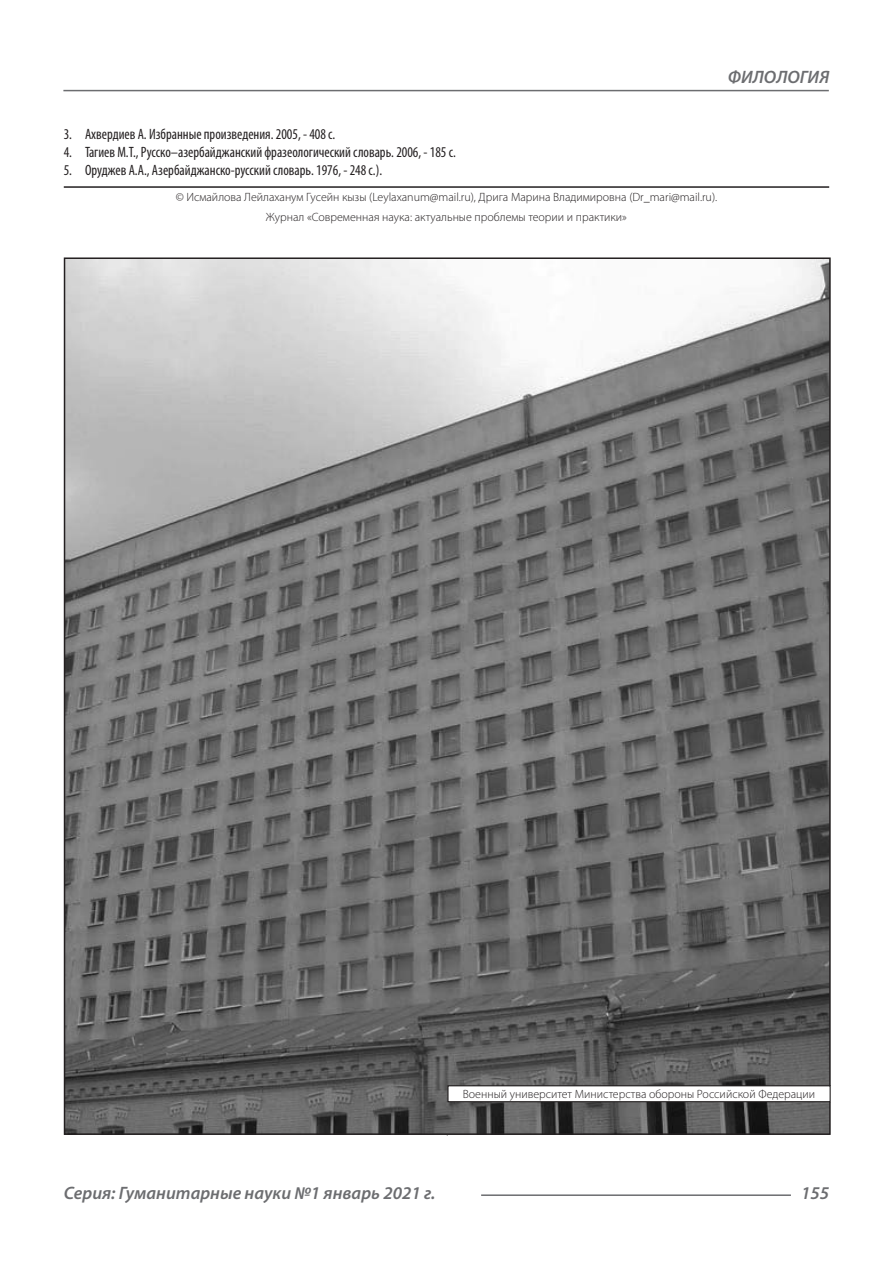
<style>
.page{position:relative;width:893px;height:1263px;background:#fff}
.page>*{position:absolute;margin:0;border:0;box-sizing:border-box;transform-origin:0 0}
.t1{font:italic 600 18px "Myriad Pro";color:#6c6d70}
.t2{font:condensed 15px "Myriad Pro";color:#231f20;scale:.96 1}
.Автор_копирайт{font:300 12px "Myriad Pro";color:#231f20}
</style>
<div class="page">
<hr style="left:63px;top:90px;width:766px;height:1px;background:#6c6d70">
<hr style="left:481px;top:1194px;width:310px;height:2px;background:#6c6d70">
<hr style="left:64px;top:186px;width:765px;height:2px;background:#231f20">
<img style="left:67px;top:260px;width:761px;height:872px">
<div style="left:448px;top:1086px;width:382px;height:16px;background:#fff"></div>
<div style="left:447px;top:1085px;width:384px;height:17px;border:1px solid #231f20"></div>
<h1 class="t1" style="left:728px;top:66px;width:103px">ФИЛОЛОГИЯ</h1>
<p class="t2" style="left:64px;top:125px;width:284px">3. Ахвердиев А. Избранные произведения. 2005, - 408 с.</p>
<p class="t2" style="left:64px;top:143px;width:410px">4. Тагиев М.Т., Русско–азербайджанский фразеологический словарь. 2006, - 185 с.</p>
<p class="t2" style="left:64px;top:161px;width:333px">5. Оруджев А.А., Азербайджанско-русский словарь. 1976, - 248 с.).</p>
<p class="Автор_копирайт" style="left:176px;top:190px;width:543px">© Исмайлова Лейлаханум Гусейн кызы (Leylaxanum@mail.ru), Дрига Марина Владимировна (Dr_mari@mail.ru).</p>
<p class="Автор_копирайт" style="left:266px;top:210px;width:363px">Журнал «Современная наука: актуальные проблемы теории и практики»</p>
<p class="Автор_копирайт" style="left:463px;top:1087px;width:354px">Военный университет Министерства обороны Российской Федерации</p>
<h1 class="t1" style="left:64px;top:1182px;width:373px">Серия: Гуманитарные науки №1 январь 2021 г.</h1>
<h1 class="t1" style="left:801px;top:1182px;width:30px">155</h1>
</div>
